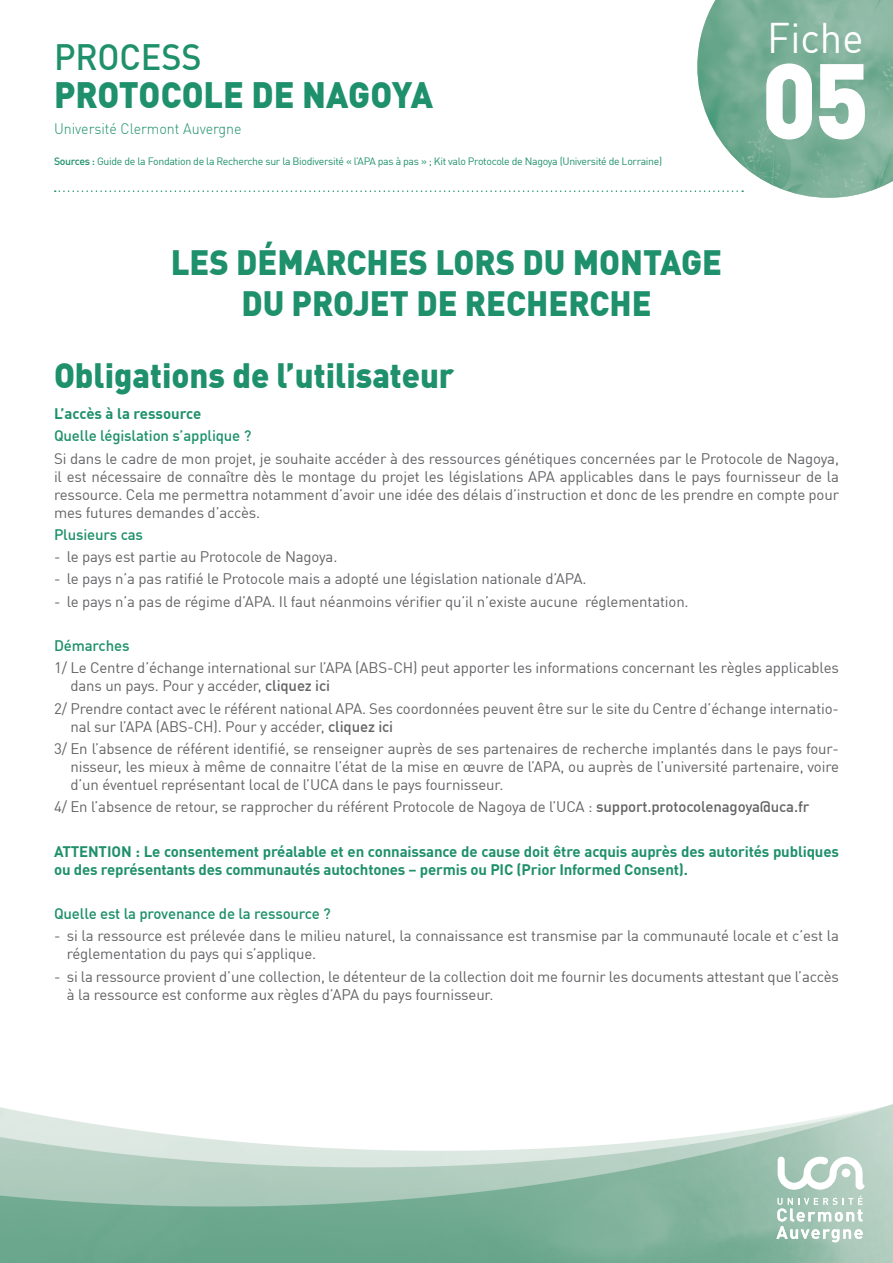
<style>
.page{position:relative;width:893px;height:1263px;background:#fff}
.page>*{position:absolute;margin:0;border:0;box-sizing:border-box;transform-origin:0 0}
.t1{font:900 105px "DIN Offc";color:#fff;scale:.95 1}
.t2{font:42px "DIN Offc";color:#fff;scale:.95 1}
.t3{font:900 36px/37.5px "DIN Offc";color:#1e906b;scale:.95 1}
.TITRE_PARTIE{font:900 34.5px/41.4px "DIN Offc";color:#1e906b;text-align:center;scale:.95 1}
.TEXTE_COURANT{font:15px/18px "DIN Offc";letter-spacing:-.01em;color:#636366}
.TEXTE_COURANT-2{font:700 15px/18px "DIN Offc";letter-spacing:-.01em;color:#1e906b}
.TEXTE_COURANT-3{font:500 15px "DIN Offc";letter-spacing:-.01em;color:#1e906b}
.t4{font:300 15px "DIN Offc";color:#1e906b;scale:.95 1}
.t5{font:10.5px "DIN Offc";letter-spacing:-.03em;color:#1e906b}
.s1{font-weight:500}
</style>
<div class="page">
<img style="left:0;top:1104px;width:893px;height:159px">
<svg style="left:776px;top:1157px;width:89px;height:85px"></svg>
<svg style="left:55px;top:0;width:838px;height:198px"></svg>
<p class="t3" style="left:54px;top:36px;width:400px"><span class="s1">PROCESS<br></span>PROTOCOLE DE NAGOYA</p>
<p class="t4" style="left:54px;top:119px;width:199px">Université Clermont Auvergne</p>
<p class="t5" style="left:54px;top:155px;width:610px"><span class="s1">Sources :</span> Guide de la Fondation de la Recherche sur la Biodiversité « l’APA pas à pas » ; Kit valo Protocole de Nagoya (Université de Lorraine)</p>
<p class="TITRE_PARTIE" style="left:171px;top:240px;width:582px">LES DÉMARCHES LORS DU MONTAGE<br>DU PROJET DE RECHERCHE</p>
<p class="t2" style="left:767px;top:12px;width:103px">Fiche</p>
<p class="t1" style="left:761px;top:31px;width:115px">05</p>
<p class="TITRE_PARTIE" style="left:54px;top:353px;width:423px">Obligations de l’utilisateur</p>
<p class="TEXTE_COURANT-2" style="left:54px;top:404px;width:149px">L’accès à la ressource</p>
<p class="TEXTE_COURANT-3" style="left:54px;top:426px;width:199px">Quelle législation s’applique ?</p>
<p class="TEXTE_COURANT" style="left:54px;top:449px;width:786px;text-align:justify">Si dans le cadre de mon projet, je souhaite accéder à des ressources génétiques concernées par le Protocole de Nagoya, il est nécessaire de connaître dès le montage du projet les législations APA applicables dans le pays fournisseur de la ressource. Cela me permettra notamment d’avoir une idée des délais d’instruction et donc de les prendre en compte pour mes futures demandes d’accès.</p>
<p class="TEXTE_COURANT-3" style="left:54px;top:525px;width:91px">Plusieurs cas</p>
<p class="TEXTE_COURANT" style="left:54px;top:547px;width:285px">- le pays est partie au Protocole de Nagoya.</p>
<p class="TEXTE_COURANT" style="left:54px;top:570px;width:534px">- le pays n’a pas ratifié le Protocole mais a adopté une législation nationale d’APA.</p>
<p class="TEXTE_COURANT" style="left:54px;top:592px;width:636px">- le pays n’a pas de régime d’APA. Il faut néanmoins vérifier qu’il n’existe aucune réglementation.</p>
<p class="TEXTE_COURANT-3" style="left:54px;top:636px;width:77px">Démarches</p>
<p class="TEXTE_COURANT" style="left:70px;top:659px;width:770px;text-indent:-16px">1/ Le Centre d’échange international sur l’APA (ABS-CH) peut apporter les informations concernant les règles applicables dans un pays. Pour y accéder, <span class="s1">cliquez ici</span></p>
<p class="TEXTE_COURANT" style="left:70px;top:699px;width:770px;text-indent:-16px">2/ Prendre contact avec le référent national APA. Ses coordonnées peuvent être sur le site du Centre d’échange internatio&shy;nal sur l’APA (ABS-CH). Pour y accéder, <span class="s1">cliquez ici</span></p>
<p class="TEXTE_COURANT" style="left:70px;top:739px;width:770px;text-align:justify;text-indent:-16px">3/ En l’absence de référent identifié, se renseigner auprès de ses partenaires de recherche implantés dans le pays four&shy;nisseur, les mieux à même de connaitre l’état de la mise en œuvre de l’APA, ou auprès de l’université partenaire, voire d’un éventuel représentant local de l’UCA dans le pays fournisseur.</p>
<p class="TEXTE_COURANT" style="left:54px;top:797px;width:757px">4/ En l’absence de retour, se rapprocher du référent Protocole de Nagoya de l’UCA : <span class="s1">support.protocolenagoya@uca.fr</span></p>
<p class="TEXTE_COURANT-2" style="left:54px;top:842px;width:786px">ATTENTION : Le consentement préalable et en connaissance de cause doit être acquis auprès des autorités publiques ou des représentants des communautés autochtones – permis ou PIC (Prior Informed Consent).</p>
<p class="TEXTE_COURANT-3" style="left:54px;top:904px;width:278px">Quelle est la provenance de la ressource ?</p>
<p class="TEXTE_COURANT" style="left:67px;top:927px;width:774px;text-indent:-13px">- si la ressource est prélevée dans le milieu naturel, la connaissance est transmise par la communauté locale et c’est la réglementation du pays qui s’applique.</p>
<p class="TEXTE_COURANT" style="left:67px;top:967px;width:774px;text-indent:-13px">- si la ressource provient d’une collection, le détenteur de la collection doit me fournir les documents attestant que l’accès à la ressource est conforme aux règles d’APA du pays fournisseur.</p>
</div>
